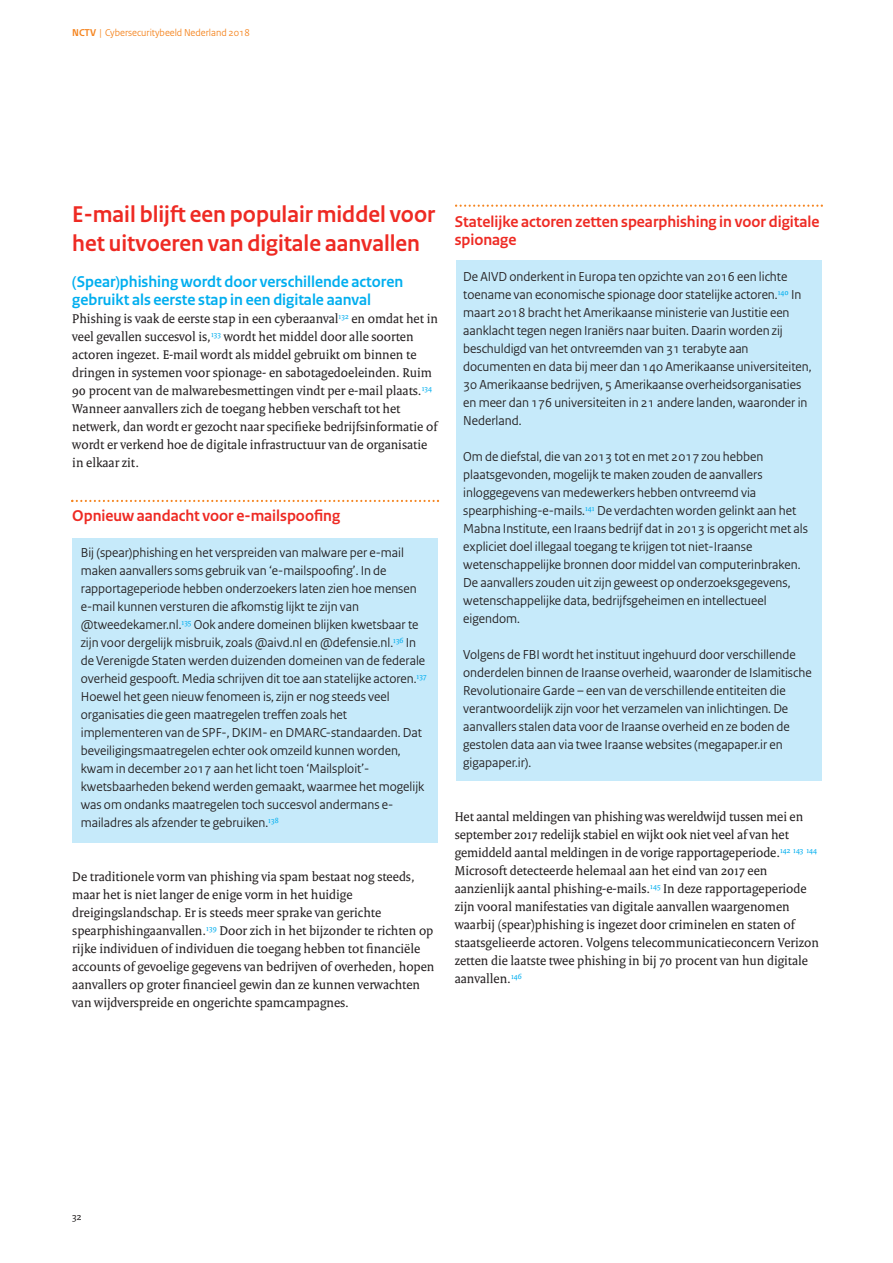
<style>
.page{position:relative;width:893px;height:1263px;background:#fff}
.page>*{position:absolute;margin:0;border:0;box-sizing:border-box;transform-origin:0 0}
.t1{font:700 24px/28.8px "Rijksoverheid Sans";color:#ee2a23}
.t2{font:700 16.5px/18px "Rijksoverheid Sans";color:#ee2a23}
.t3{font:700 16.5px/18px "Rijksoverheid Sans";color:#00aeef}
.t4{font:13.65px/18px "Rijksoverheid Sans";color:#231f20}
.t5{font:13.65px/18px "Rijksoverheid Serif";color:#231f20}
.t6{font:10.5px "Rijksoverheid Sans";color:#f58520}
.t7{font:10.5px "Rijksoverheid Serif";color:#231f20}
.s1{font-weight:700}
</style>
<div class="page">
<div style="left:456px;top:260px;width:366px;height:521px;background:#c6eafa"></div>
<div style="left:72px;top:538px;width:366px;height:305px;background:#c6eafa"></div>
<svg style="left:71px;top:500px;width:368px;height:2px"></svg>
<svg style="left:455px;top:205px;width:368px;height:2px"></svg>
<p class="t6" style="left:72px;top:29px;width:179px"><span class="s1">NCTV</span> | Cybersecuritybeeld Nederland 2018</p>
<h1 class="t1" style="left:72px;top:202px;width:364px">E-mail blijft een populair middel voor het uitvoeren van digitale aanvallen</h1>
<p class="t3" style="left:72px;top:274px;width:332px">(Spear)phishing wordt door verschillende actoren gebruikt als eerste stap in een digitale aanval</p>
<p class="t5" style="left:72px;top:311px;width:367px">Phishing is vaak de eerste stap in een cyberaanval<sup>132</sup> en omdat het in veel gevallen succesvol is,<sup>133</sup> wordt het middel door alle soorten actoren ingezet. E-mail wordt als middel gebruikt om binnen te dringen in systemen voor spionage- en sabotagedoeleinden. Ruim 90 procent van de malwarebesmettingen vindt per e-mail plaats.<sup>134<br></sup>Wanneer aanvallers zich de toegang hebben verschaft tot het netwerk, dan wordt er gezocht naar specifieke bedrijfsinformatie of wordt er verkend hoe de digitale infrastructuur van de organisatie in elkaar zit.</p>
<p class="t2" style="left:72px;top:508px;width:269px">Opnieuw aandacht voor e-mailspoofing</p>
<p class="t4" style="left:81px;top:544px;width:347px">Bij (spear)phishing en het verspreiden van malware per e-mail maken aanvallers soms gebruik van ‘e-mailspoofing’. In de rapportageperiode hebben onderzoekers laten zien hoe mensen e-mail kunnen versturen die afkomstig lijkt te zijn van @tweedekamer.nl.<sup>135</sup> Ook andere domeinen blijken kwetsbaar te zijn voor dergelijk misbruik, zoals @aivd.nl en @defensie.nl.<sup>136</sup> In de Verenigde Staten werden duizenden domeinen van de federale overheid gespooft. Media schrijven dit toe aan statelijke actoren.<sup>137<br></sup>Hoewel het geen nieuw fenomeen is, zijn er nog steeds veel organisaties die geen maatregelen treffen zoals het implementeren van de SPF-, DKIM- en DMARC-standaarden. Dat beveiligingsmaatregelen echter ook omzeild kunnen worden, kwam in december 2017 aan het licht toen ‘Mailsploit’- kwetsbaarheden bekend werden gemaakt, waarmee het mogelijk was om ondanks maatregelen toch succesvol andermans e&shy;mailadres als afzender te gebruiken.<sup>138</sup></p>
<p class="t5" style="left:72px;top:869px;width:364px">De traditionele vorm van phishing via spam bestaat nog steeds, maar het is niet langer de enige vorm in het huidige dreigingslandschap. Er is steeds meer sprake van gerichte spearphishingaanvallen.<sup>139</sup> Door zich in het bijzonder te richten op rijke individuen of individuen die toegang hebben tot financiële accounts of gevoelige gegevens van bedrijven of overheden, hopen aanvallers op groter financieel gewin dan ze kunnen verwachten van wijdverspreide en ongerichte spamcampagnes.</p>
<p class="t2" style="left:455px;top:214px;width:366px">Statelijke actoren zetten spearphishing in voor digitale spionage</p>
<p class="t4" style="left:463px;top:269px;width:350px">De AIVD onderkent in Europa ten opzichte van 2016 een lichte toename van economische spionage door statelijke actoren.<sup>140</sup> In maart 2018 bracht het Amerikaanse ministerie van Justitie een aanklacht tegen negen Iraniërs naar buiten. Daarin worden zij beschuldigd van het ontvreemden van 31 terabyte aan documenten en data bij meer dan 140 Amerikaanse universiteiten, 30 Amerikaanse bedrijven, 5 Amerikaanse overheidsorganisaties en meer dan 176 universiteiten in 21 andere landen, waaronder in Nederland.</p>
<p class="t4" style="left:463px;top:449px;width:346px">Om de diefstal, die van 2013 tot en met 2017 zou hebben plaatsgevonden, mogelijk te maken zouden de aanvallers inloggegevens van medewerkers hebben ontvreemd via spearphishing-e-mails.<sup>141</sup> De verdachten worden gelinkt aan het Mabna Institute, een Iraans bedrijf dat in 2013 is opgericht met als expliciet doel illegaal toegang te krijgen tot niet-Iraanse wetenschappelijke bronnen door middel van computerinbraken.<br>De aanvallers zouden uit zijn geweest op onderzoeksgegevens, wetenschappelijke data, bedrijfsgeheimen en intellectueel eigendom.</p>
<p class="t4" style="left:463px;top:647px;width:350px">Volgens de FBI wordt het instituut ingehuurd door verschillende onderdelen binnen de Iraanse overheid, waaronder de Islamitische Revolutionaire Garde – een van de verschillende entiteiten die verantwoordelijk zijn voor het verzamelen van inlichtingen. De aanvallers stalen data voor de Iraanse overheid en ze boden de gestolen data aan via twee Iraanse websites (megapaper.ir en gigapaper.ir).</p>
<p class="t5" style="left:455px;top:809px;width:366px">Het aantal meldingen van phishing was wereldwijd tussen mei en september 2017 redelijk stabiel en wijkt ook niet veel af van het gemiddeld aantal meldingen in de vorige rapportageperiode.<sup>142</sup> <sup>143</sup> <sup>144<br></sup>Microsoft detecteerde helemaal aan het eind van 2017 een aanzienlijk aantal phishing-e-mails.<sup>145</sup> In deze rapportageperiode zijn vooral manifestaties van digitale aanvallen waargenomen waarbij (spear)phishing is ingezet door criminelen en staten of staatsgelieerde actoren. Volgens telecommunicatieconcern Verizon zetten die laatste twee phishing in bij 70 procent van hun digitale aanvallen.<sup>146</sup></p>
<p class="t7" style="left:72px;top:1213px;width:11px">32</p>
</div>
